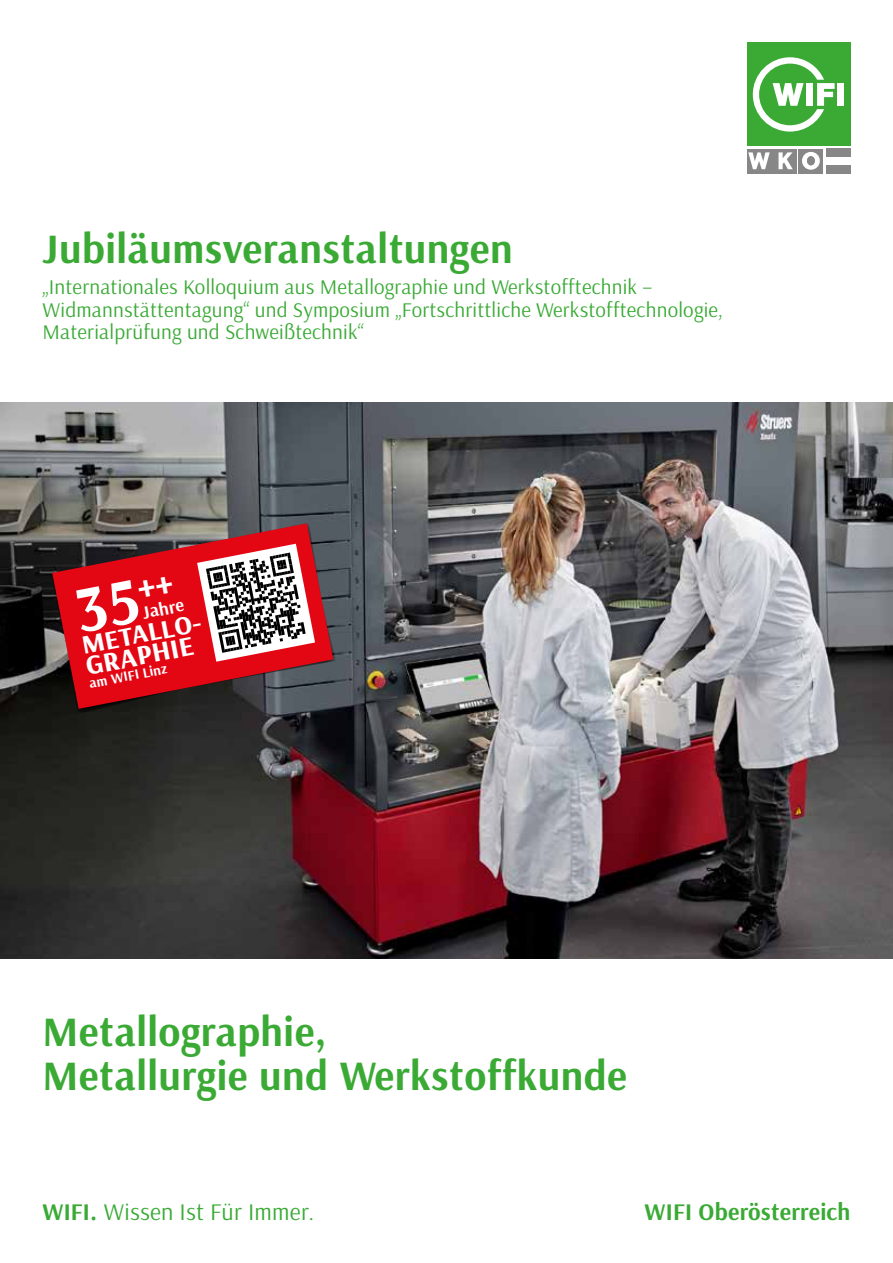
<style>
.page{position:relative;width:893px;height:1263px;background:#fff}
.page>*{position:absolute;margin:0;border:0;box-sizing:border-box;transform-origin:0 0}
.t1{font:700 65.25px "Arsenal Two";color:#fff}
.t2{font:700 42px/43.5px "Arsenal Two";letter-spacing:.01em;color:#3aaa35}
.t3{font:800 27.45px "Arsenal Two";color:#fff}
.t4{font:800 26.55px "Arsenal Two";color:#fff}
.t5{font:24px "Arsenal Two";letter-spacing:.01em;color:#3aaa35}
.t6{font:700 24px "Arsenal Two";letter-spacing:.01em;color:#3aaa35}
.t7{font:21px/22.5px "Arsenal Two";letter-spacing:.01em;color:#3aaa35}
.t8{font:700 18.3px "Arsenal Two";color:#fff}
.t9{font:700 14.25px "Arsenal Two";color:#fff}
.s1{font-weight:700}
</style>
<div class="page">
<img style="left:0;top:402px;width:893px;height:557px">
<svg style="left:50px;top:521px;width:286px;height:193px;background:#3b3e3e"></svg>
<svg style="left:52px;top:523px;width:281px;height:186px;background:#a1232a"></svg>
<svg style="left:197px;top:544px;width:118px;height:118px"></svg>
<div style="left:747px;top:43px;width:103px;height:103px;background:#3aaa35"></div>
<div style="left:798px;top:149px;width:25px;height:24px;background:#878787"></div>
<div style="left:773px;top:149px;width:24px;height:24px;background:#878787"></div>
<svg style="left:778px;top:152px;width:15px;height:17px"></svg>
<div style="left:747px;top:149px;width:24px;height:24px;background:#878787"></div>
<svg style="left:748px;top:152px;width:22px;height:17px"></svg>
<div style="left:826px;top:165px;width:24px;height:8px;background:#878787"></div>
<svg style="left:802px;top:152px;width:18px;height:18px"></svg>
<div style="left:807px;top:156px;width:8px;height:9px;background:#878787;border-radius:50%"></div>
<svg style="left:753px;top:57px;width:82px;height:75px"></svg>
<div style="left:837px;top:83px;width:7px;height:23px;background:#fff"></div>
<div style="left:826px;top:149px;width:24px;height:8px;background:#878787"></div>
<h2 class="t2" style="left:43px;top:229px;width:472px">Jubiläumsveranstaltungen</h2>
<p class="t7" style="left:43px;top:276px;width:682px">„Internationales Kolloquium aus Metallographie und Werkstofftechnik –<br>Widmannstättentagung“ und Symposium „Fortschrittliche Werkstofftechnologie,<br>Materialprüfung und Schweißtechnik“</p>
<h1 class="t1" style="left:68px;top:572px;width:103px;rotate:-11deg">35<sup>++</sup></h1>
<p class="t8" style="left:140px;top:601px;width:43px;rotate:-11deg">Jahre</p>
<p class="t4" style="left:79px;top:629px;width:127px;rotate:-11deg">METALLO-</p>
<h3 class="t3" style="left:83px;top:649px;width:111px;rotate:-11deg">GRAPHIE</h3>
<p class="t9" style="left:88px;top:675px;width:81px;rotate:-11deg">am WIFI Linz</p>
<h2 class="t2" style="left:43px;top:1011px;width:586px">Metallographie,<br>Metallurgie und Werkstoffkunde</h2>
<p class="t5" style="left:43px;top:1198px;width:273px"><span class="s1">WIFI.</span> Wissen Ist Für Immer.</p>
<p class="t6" style="left:645px;top:1197px;width:207px">WIFI Oberösterreich</p>
</div>
